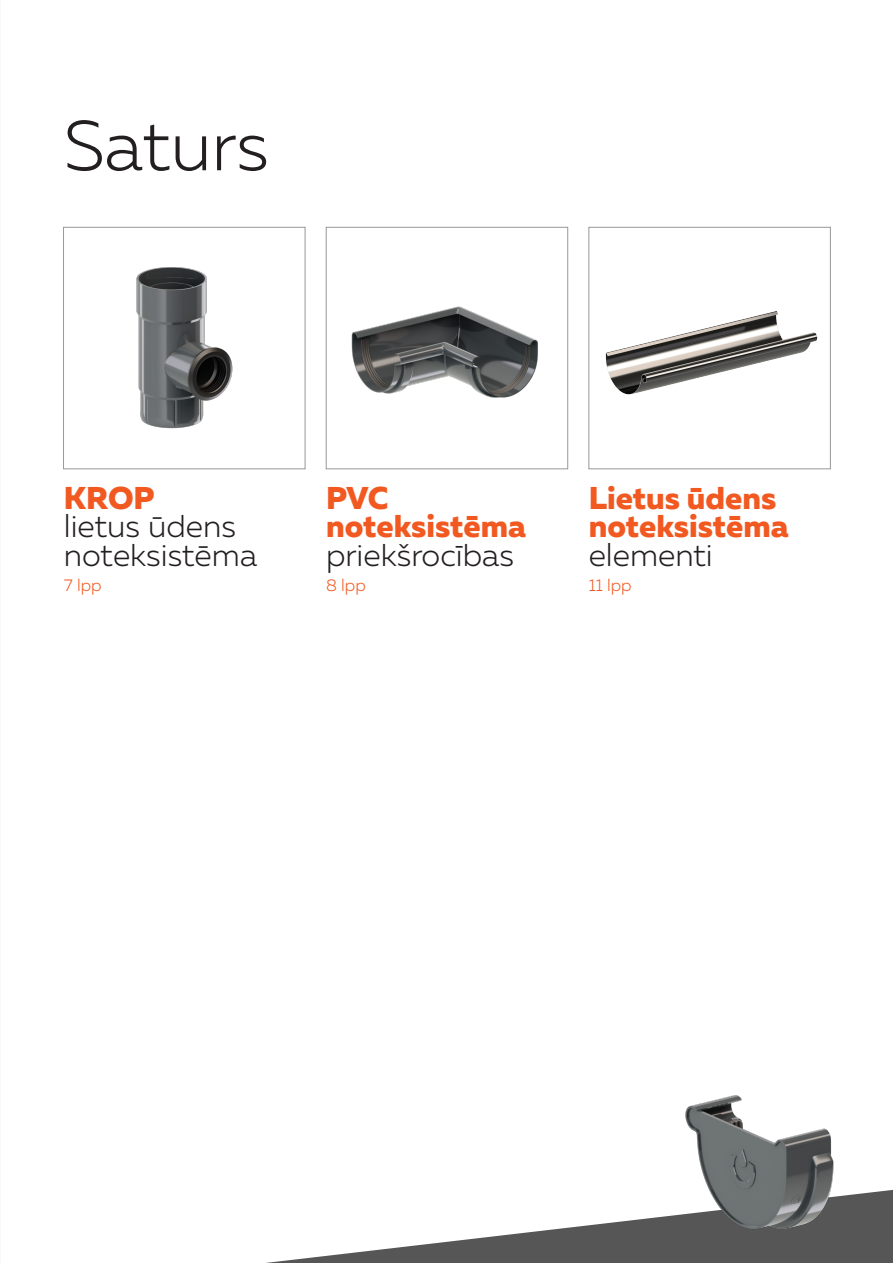
<style>
.page{position:relative;width:893px;height:1263px;background:#fff}
.page>*{position:absolute;margin:0;border:0;box-sizing:border-box;transform-origin:0 0}
.t1{font:300 70.5px "Muller";color:#231f20}
.t2{font:800 31.5px/29px "Muller";color:#f15921}
.t3{font:300 31.5px/29px "Muller";color:#231f20}
.t4{font:300 16.95px "Muller";color:#f15921}
.s1{font-weight:300;color:#231f20}
</style>
<div class="page">
<div style="left:63px;top:227px;width:242px;height:242px;border:1px solid #96989a"></div>
<div style="left:326px;top:227px;width:242px;height:242px;border:1px solid #96989a"></div>
<div style="left:589px;top:227px;width:242px;height:242px;border:1px solid #96989a"></div>
<svg style="left:266px;top:1190px;width:627px;height:73px"></svg>
<img style="left:605px;top:311px;width:212px;height:84px">
<img style="left:136px;top:267px;width:97px;height:162px">
<img style="left:685px;top:1095px;width:150px;height:143px">
<img style="left:351px;top:306px;width:187px;height:92px">
<p class="t1" style="left:64px;top:104px;width:206px">Saturs</p>
<p class="t2" style="left:64px;top:483px;width:92px">KROP</p>
<p class="t3" style="left:64px;top:512px;width:195px">lietus ūdens noteksistēma</p>
<p class="t2" style="left:326px;top:483px;width:202px">PVC noteksistēma <span class="s1">priekšrocības</span></p>
<p class="t2" style="left:589px;top:483px;width:202px">Lietus ūdens noteksistēma <span class="s1">elementi</span></p>
<p class="t4" style="left:64px;top:575px;width:39px">7 lpp</p>
<p class="t4" style="left:326px;top:575px;width:41px">8 lpp</p>
<p class="t4" style="left:589px;top:575px;width:45px">11 lpp</p>
</div>
